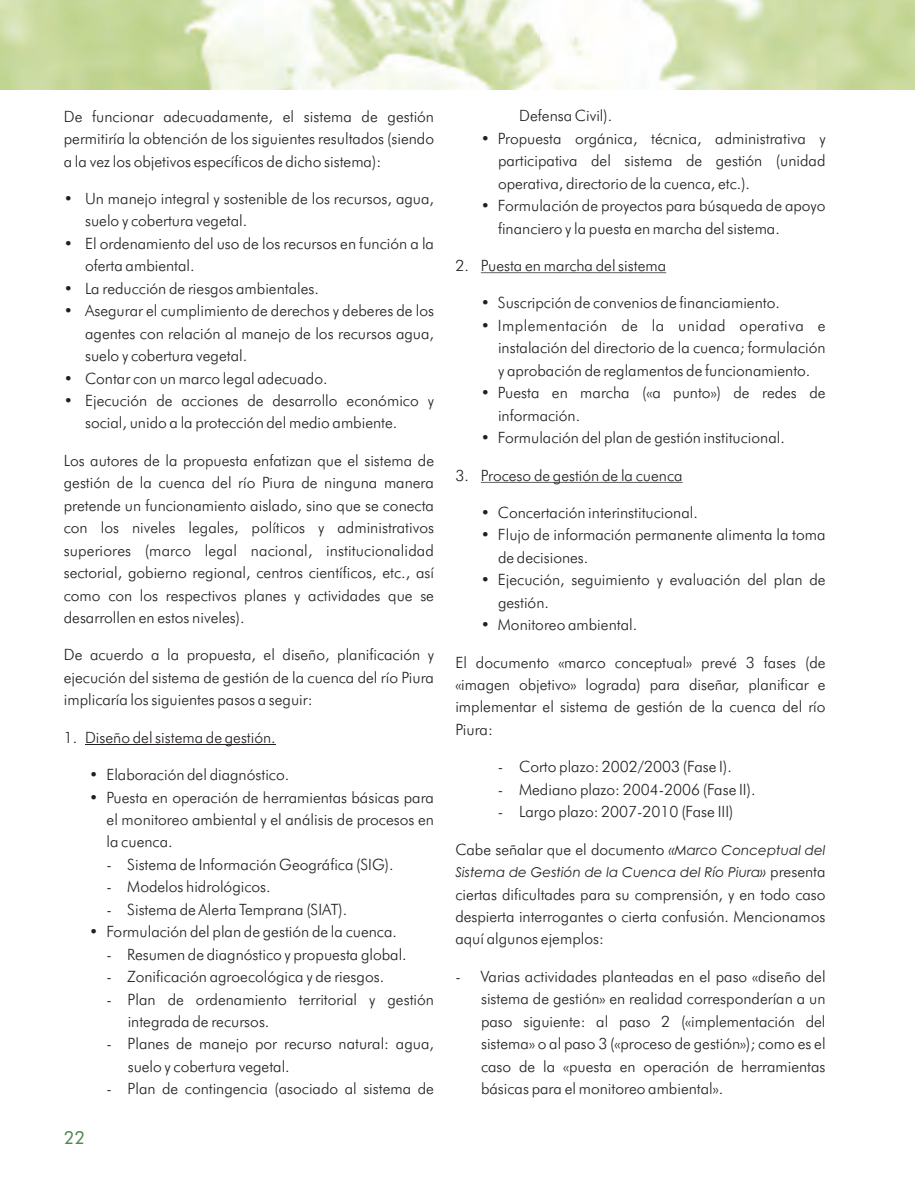
<style>
.page{position:relative;width:915px;height:1191px;background:#fff}
.page>*{position:absolute;margin:0;border:0;box-sizing:border-box;transform-origin:0 0}
.t1{font:18px "Futura BT";color:#4f8750}
.t2{font:300 15.6px/22.5px "Futura BT";color:#231f20;text-align:justify}
.t3{font:italic 13.5px "Century Gothic";color:#231f20}
.s1{font-family:"Century Gothic";font-weight:400;font-style:italic;font-size:13.5px}
.s2{font-family:"Futura BT";font-weight:300;font-style:normal;font-size:15.6px}
</style>
<div class="page">
<img style="left:0;top:0;width:914px;height:89px">
<hr style="left:480px;top:272px;width:186px;height:1px;background:#231f20">
<hr style="left:480px;top:482px;width:202px;height:1px;background:#231f20">
<hr style="left:85px;top:744px;width:191px;height:1px;background:#231f20">
<p class="t2" style="left:64px;top:106px;width:371px">De funcionar adecuadamente, el sistema de gestión permitiría la obtención de los siguientes resultados (siendo a la vez los objetivos específicos de dicho sistema):</p>
<p class="t2" style="left:85px;top:189px;width:350px;text-indent:-21px">• Un manejo integral y sostenible de los recursos, agua, suelo y cobertura vegetal.</p>
<p class="t2" style="left:85px;top:233px;width:350px;text-indent:-21px">• El ordenamiento del uso de los recursos en función a la oferta ambiental.</p>
<p class="t2" style="left:64px;top:278px;width:256px">• La reducción de riesgos ambientales.</p>
<p class="t2" style="left:85px;top:301px;width:350px;text-indent:-21px">• Asegurar el cumplimiento de derechos y deberes de los agentes con relación al manejo de los recursos agua, suelo y cobertura vegetal.</p>
<p class="t2" style="left:64px;top:368px;width:265px">• Contar con un marco legal adecuado.</p>
<p class="t2" style="left:85px;top:391px;width:350px;text-indent:-21px">• Ejecución de acciones de desarrollo económico y social, unido a la protección del medio ambiente.</p>
<p class="t2" style="left:64px;top:450px;width:371px">Los autores de la propuesta enfatizan que el sistema de gestión de la cuenca del río Piura de ninguna manera pretende un funcionamiento aislado, sino que se conecta con los niveles legales, políticos y administrativos superiores (marco legal nacional, institucionalidad sectorial, gobierno regional, centros científicos, etc., así como con los respectivos planes y actividades que se desarrollen en estos niveles).</p>
<p class="t2" style="left:64px;top:645px;width:371px">De acuerdo a la propuesta, el diseño, planificación y ejecución del sistema de gestión de la cuenca del río Piura implicaría los siguientes pasos a seguir:</p>
<p class="t2" style="left:64px;top:727px;width:213px">1. Diseño del sistema de gestión.</p>
<p class="t2" style="left:89px;top:764px;width:201px">• Elaboración del diagnóstico.</p>
<p class="t2" style="left:106px;top:787px;width:329px;text-indent:-17px">• Puesta en operación de herramientas básicas para el monitoreo ambiental y el análisis de procesos en la cuenca.</p>
<p class="t2" style="left:106px;top:854px;width:288px">- Sistema de Información Geográfica (SIG).</p>
<p class="t2" style="left:106px;top:877px;width:166px">- Modelos hidrológicos.</p>
<p class="t2" style="left:106px;top:899px;width:242px">- Sistema de Alerta Temprana (SIAT).</p>
<p class="t2" style="left:89px;top:922px;width:309px">• Formulación del plan de gestión de la cuenca.</p>
<p class="t2" style="left:106px;top:944px;width:302px">- Resumen de diagnóstico y propuesta global.</p>
<p class="t2" style="left:106px;top:966px;width:279px">- Zonificación agroecológica y de riesgos.</p>
<p class="t2" style="left:128px;top:989px;width:308px;text-indent:-21px">- Plan de ordenamiento territorial y gestión integrada de recursos.</p>
<p class="t2" style="left:128px;top:1034px;width:308px;text-indent:-21px">- Planes de manejo por recurso natural: agua, suelo y cobertura vegetal.</p>
<p class="t2" style="left:106px;top:1079px;width:329px">- Plan de contingencia (asociado al sistema de</p>
<p class="t1" style="left:64px;top:1129px;width:23px">22</p>
<p class="t2" style="left:519px;top:106px;width:94px">Defensa Civil).</p>
<p class="t2" style="left:498px;top:128px;width:329px;text-indent:-17px">• Propuesta orgánica, técnica, administrativa y participativa del sistema de gestión (unidad operativa, directorio de la cuenca, etc.).</p>
<p class="t2" style="left:498px;top:196px;width:329px;text-indent:-17px">• Formulación de proyectos para búsqueda de apoyo financiero y la puesta en marcha del sistema.</p>
<p class="t2" style="left:455px;top:256px;width:212px">2. Puesta en marcha del sistema</p>
<p class="t2" style="left:480px;top:293px;width:300px">• Suscripción de convenios de financiamiento.</p>
<p class="t2" style="left:498px;top:315px;width:329px;text-indent:-17px">• Implementación de la unidad operativa e instalación del directorio de la cuenca; formulación y aprobación de reglamentos de funcionamiento.</p>
<p class="t2" style="left:498px;top:383px;width:329px;text-indent:-17px">• Puesta en marcha («a punto») de redes de información.</p>
<p class="t2" style="left:480px;top:428px;width:305px">• Formulación del plan de gestión institucional.</p>
<p class="t2" style="left:455px;top:465px;width:229px">3. Proceso de gestión de la cuenca</p>
<p class="t2" style="left:480px;top:502px;width:218px">• Concertación interinstitucional.</p>
<p class="t2" style="left:498px;top:525px;width:329px;text-indent:-17px">• Flujo de información permanente alimenta la toma de decisiones.</p>
<p class="t2" style="left:498px;top:570px;width:329px;text-indent:-17px">• Ejecución, seguimiento y evaluación del plan de gestión.</p>
<p class="t2" style="left:480px;top:615px;width:158px">• Monitoreo ambiental.</p>
<p class="t2" style="left:455px;top:652px;width:371px">El documento «marco conceptual» prevé 3 fases (de «imagen objetivo» lograda) para diseñar, planificar e implementar el sistema de gestión de la cuenca del río Piura:</p>
<p class="t2" style="left:497px;top:757px;width:235px">- Corto plazo: 2002/2003 (Fase I).</p>
<p class="t2" style="left:497px;top:779px;width:259px">- Mediano plazo: 2004-2006 (Fase II).</p>
<p class="t2" style="left:497px;top:802px;width:237px">- Largo plazo: 2007-2010 (Fase III)</p>
<p class="t2" style="left:455px;top:839px;width:371px">Cabe señalar que el documento <span class="s1">«Marco Conceptual del</span></p>
<p class="t3" style="left:455px;top:867px;width:371px">Sistema de Gestión de la Cuenca del Río Piura» <span class="s2">presenta</span></p>
<p class="t2" style="left:455px;top:884px;width:371px">ciertas dificultades para su comprensión, y en todo caso despierta interrogantes o cierta confusión. Mencionamos aquí algunos ejemplos:</p>
<p class="t2" style="left:481px;top:966px;width:346px;text-indent:-26px">- Varias actividades planteadas en el paso «diseño del sistema de gestión» en realidad corresponderían a un paso siguiente: al paso 2 («implementación del sistema» o al paso 3 («proceso de gestión»); como es el caso de la «puesta en operación de herramientas básicas para el monitoreo ambiental».</p>
</div>
